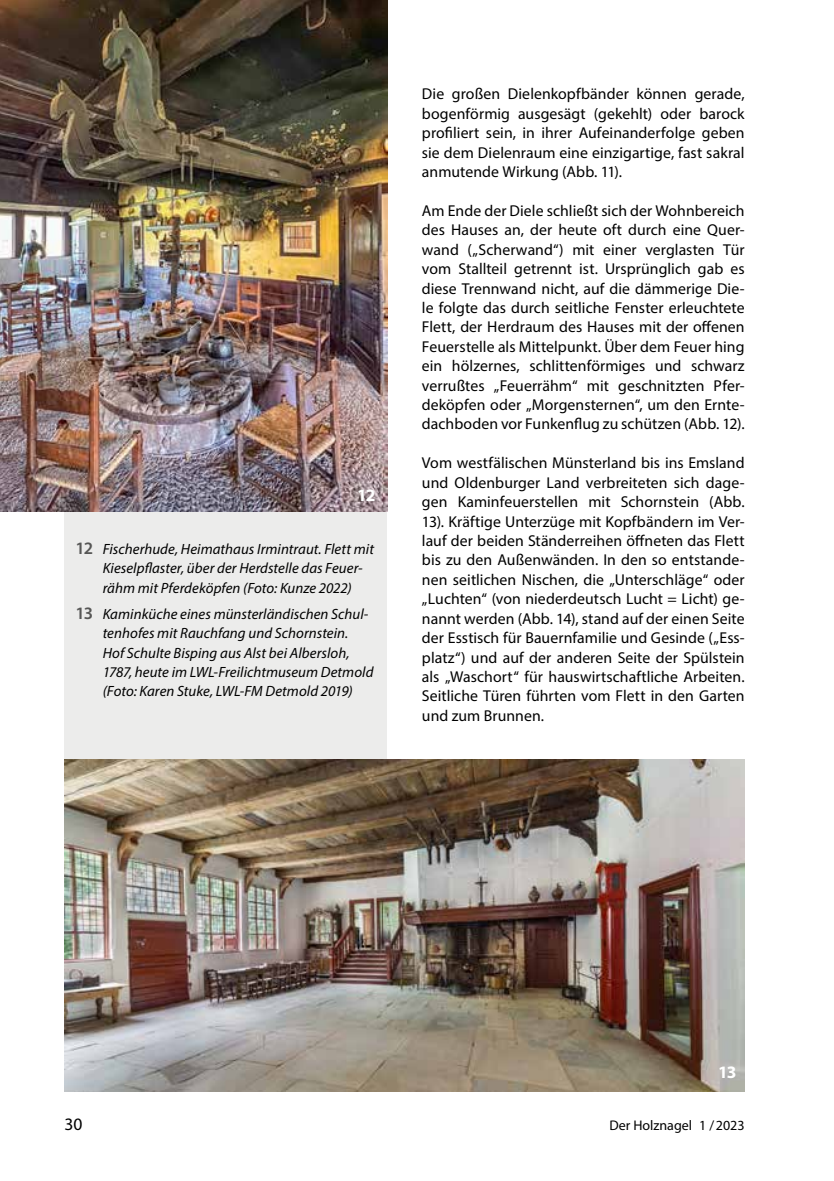
<style>
.page{position:relative;width:834px;height:1181px;background:#fff}
.page>*{position:absolute;margin:0;border:0;box-sizing:border-box;transform-origin:0 0}
.t1{font:700 17.5px "Myriad Pro";color:#fff}
.t2{font:17.5px "Myriad Pro";color:#000}
.t3{font:15.75px/19.4px "Myriad Pro";letter-spacing:.005em;color:#000;text-align:justify}
.t4{font:italic 14.88px/19.2px "Myriad Pro";letter-spacing:.005em;color:#000}
.t5{font:14px "Myriad Pro";color:#000}
.s1{font-weight:600;font-style:normal;font-size:17.5px;color:#565655}
</style>
<div class="page">
<div style="left:64px;top:82px;width:323px;height:1009px;background:#ececeb"></div>
<img style="left:0;top:0;width:387px;height:512px">
<img style="left:64px;top:759px;width:680px;height:332px">
<p class="t1" style="left:357px;top:484px;width:20px">12</p>
<p class="t4" style="left:103px;top:539px;width:273px;text-indent:-27px"><span class="s1">12</span> Fischerhude, Heimathaus Irmintraut. Flett mit<br>Kieselpflaster, über der Herdstelle das Feuer&shy;rähm mit Pferdeköpfen (Foto: Kunze 2022)</p>
<p class="t4" style="left:103px;top:604px;width:272px;text-indent:-27px"><span class="s1">13</span> Kaminküche eines münsterländischen Schul&shy;tenhofes mit Rauchfang und Schornstein.<br>Hof Schulte Bisping aus Alst bei Albersloh, 1787, heute im LWL-Freilichtmuseum Detmold (Foto: Karen Stuke, LWL-FM Detmold 2019)</p>
<p class="t3" style="left:422px;top:84px;width:324px">Die großen Dielenkopfbänder können gerade, bogenförmig ausgesägt (gekehlt) oder barock profiliert sein, in ihrer Aufeinanderfolge geben sie dem Dielenraum eine einzigartige, fast sakral anmutende Wirkung (Abb. 11).</p>
<p class="t3" style="left:422px;top:201px;width:324px">Am Ende der Diele schließt sich der Wohnbereich des Hauses an, der heute oft durch eine Quer&shy;wand („Scherwand“) mit einer verglasten Tür vom Stallteil getrennt ist. Ursprünglich gab es diese Trennwand nicht, auf die dämmerige Die&shy;le folgte das durch seitliche Fenster erleuchtete Flett, der Herdraum des Hauses mit der offenen Feuerstelle als Mittelpunkt. Über dem Feuer hing ein hölzernes, schlittenförmiges und schwarz verrußtes „Feuerrähm“ mit geschnitzten Pfer&shy;deköpfen oder „Morgensternen“, um den Ernte&shy;dachboden vor Funkenflug zu schützen (Abb. 12).</p>
<p class="t3" style="left:422px;top:453px;width:324px">Vom westfälischen Münsterland bis ins Emsland und Oldenburger Land verbreiteten sich dage&shy;gen Kaminfeuerstellen mit Schornstein (Abb.<br>13). Kräftige Unterzüge mit Kopfbändern im Ver&shy;lauf der beiden Ständerreihen öffneten das Flett bis zu den Außenwänden. In den so entstande&shy;nen seitlichen Nischen, die „Unterschläge“ oder „Luchten“ (von niederdeutsch Lucht = Licht) ge&shy;nannt werden (Abb. 14), stand auf der einen Seite der Esstisch für Bauernfamilie und Gesinde („Ess&shy;platz“) und auf der anderen Seite der Spülstein als „Waschort“ für hauswirtschaftliche Arbeiten.<br>Seitliche Türen führten vom Flett in den Garten und zum Brunnen.</p>
<p class="t1" style="left:718px;top:1060px;width:20px">13</p>
<p class="t2" style="left:64px;top:1113px;width:19px">30</p>
<p class="t5" style="left:609px;top:1116px;width:137px">Der Holznagel 1 /2023</p>
</div>
